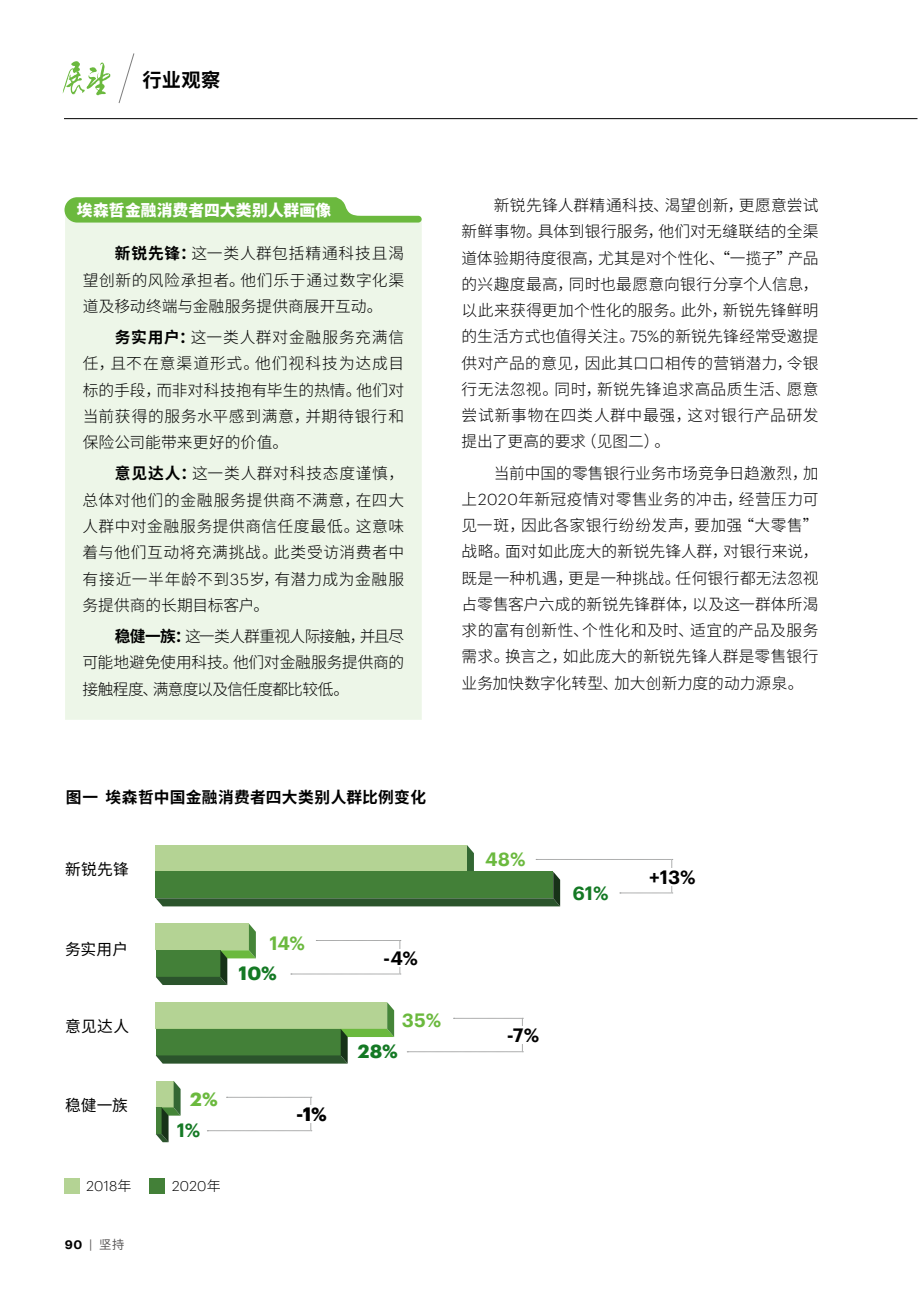
<style>
.page{position:relative;width:918px;height:1290px;background:#fff}
.page>*{position:absolute;margin:0;border:0;box-sizing:border-box;transform-origin:0 0}
.t1{font:700 19.25px "Source Han Sans CN";color:#000}
.t2{font:600 18.9px "Graphik";color:#000}
.t3{font:600 18.9px "Graphik";color:#6bb93e}
.t4{font:700 18.9px "Graphik";color:#147924}
.t5{font:600 18.9px "Graphik";color:#147924}
.t6{font:700 18.9px "Graphik";color:#000}
.t7{font:700 18.9px "Graphik";color:#6bb93e}
.t8{font:300 15.75px/26.2px "Source Han Sans CN";letter-spacing:.015em;color:#000;text-align:justify}
.t9{font:700 15.75px "Source Han Sans CN";letter-spacing:.02em;color:#000}
.t10{font:15.75px "Source Han Sans CN";letter-spacing:.015em;color:#000}
.t11{font:800 15.75px "Source Han Sans CN";letter-spacing:.01em;color:#fff}
.t12{font:300 14px "Graphik";letter-spacing:.01em;color:#000}
.t13{font:600 12.25px "Graphik";color:#000}
.s1{font-weight:700}
.s2{font-family:"Graphik"}
.s3{font-family:"Source Han Sans CN"}
.s4{font-weight:400;color:#595757}
.s5{font-family:"Source Han Sans CN";font-weight:400;color:#595757}
</style>
<div class="page">
<hr style="left:64px;top:118px;width:853px;height:1px;background:#000">
<svg style="left:63px;top:61px;width:47px;height:34px"></svg>
<svg style="left:118px;top:53px;width:17px;height:50px"></svg>
<svg style="left:156px;top:923px;width:100px;height:62px;background:#88ae76"></svg>
<svg style="left:291px;top:940px;width:110px;height:35px"></svg>
<div style="left:370px;top:949px;width:61px;height:18px;background:#fff"></div>
<svg style="left:156px;top:845px;width:517px;height:61px"></svg>
<div style="left:642px;top:868px;width:60px;height:18px;background:#fff"></div>
<svg style="left:156px;top:1081px;width:25px;height:61px"></svg>
<svg style="left:207px;top:1097px;width:105px;height:34px"></svg>
<div style="left:281px;top:1105px;width:61px;height:18px;background:#fff"></div>
<svg style="left:156px;top:1002px;width:238px;height:61px;background:#81aa6f"></svg>
<svg style="left:407px;top:1018px;width:116px;height:34px"></svg>
<div style="left:493px;top:1026px;width:60px;height:18px;background:#fff"></div>
<div style="left:64px;top:1178px;width:16px;height:16px;background:#b4d394"></div>
<div style="left:149px;top:1178px;width:15px;height:16px;background:#438038"></div>
<div style="left:65px;top:223px;width:357px;height:497px;background:#edf6e8"></div>
<svg style="left:64px;top:197px;width:358px;height:26px"></svg>
<p class="t1" style="left:143px;top:69px;width:79px">行业观察</p>
<p class="t11" style="left:77px;top:201px;width:256px">埃森哲金融消费者四大类别人群画像</p>
<p class="t8" style="left:83px;top:241px;width:323px;text-indent:32px"><span class="s1">新锐先锋：</span>这一类人群包括精通科技且渴望创新的风险承担者。他们乐于通过数字化渠道及移动终端与金融服务提供商展开互动。</p>
<p class="t8" style="left:83px;top:325px;width:323px;text-indent:32px"><span class="s1">务实用户：</span>这一类人群对金融服务充满信任，且不在意渠道形式。他们视科技为达成目标的手段，而非对科技抱有毕生的热情。他们对当前获得的服务水平感到满意，并期待银行和保险公司能带来更好的价值。</p>
<p class="t8" style="left:83px;top:461px;width:323px;text-indent:32px"><span class="s1">意见达人：</span>这一类人群对科技态度谨慎，总体对他们的金融服务提供商不满意，在四大人群中对金融服务提供商信任度最低。这意味着与他们互动将充满挑战。此类受访消费者中有接近一半年龄不到<span class="s2">35</span>岁，有潜力成为金融服务提供商的长期目标客户。</p>
<p class="t8" style="left:83px;top:623px;width:323px;text-indent:32px"><span class="s1">稳健一族：</span>这一类人群重视人际接触，并且尽可能地避免使用科技。他们对金融服务提供商的接触程度、满意度以及信任度都比较低。</p>
<p class="t8" style="left:461px;top:192px;width:359px;text-indent:32px">新锐先锋人群精通科技、渴望创新，更愿意尝试新鲜事物。具体到银行服务，他们对无缝联结的全渠道体验期待度很高，尤其是对个性化、“一揽子”产品的兴趣度最高，同时也最愿意向银行分享个人信息，以此来获得更加个性化的服务。此外，新锐先锋鲜明的生活方式也值得关注。<span class="s2">75%</span>的新锐先锋经常受邀提供对产品的意见，因此其口口相传的营销潜力，令银行无法忽视。同时，新锐先锋追求高品质生活、愿意尝试新事物在四类人群中最强，这对银行产品研发提出了更高的要求（见图二）。</p>
<p class="t8" style="left:461px;top:460px;width:359px;text-indent:32px">当前中国的零售银行业务市场竞争日趋激烈，加上<span class="s2">2020</span>年新冠疫情对零售业务的冲击，经营压力可见一斑，因此各家银行纷纷发声，要加强“大零售”战略。面对如此庞大的新锐先锋人群，对银行来说，既是一种机遇，更是一种挑战。任何银行都无法忽视占零售客户六成的新锐先锋群体，以及这一群体所渴求的富有创新性、个性化和及时、适宜的产品及服务需求。换言之，如此庞大的新锐先锋人群是零售银行业务加快数字化转型、加大创新力度的动力源泉。</p>
<p class="t9" style="left:66px;top:789px;width:362px">图一 埃森哲中国金融消费者四大类别人群比例变化</p>
<p class="t10" style="left:65px;top:860px;width:65px">新锐先锋</p>
<p class="t10" style="left:65px;top:940px;width:65px">务实用户</p>
<p class="t10" style="left:65px;top:1018px;width:66px">意见达人</p>
<p class="t3" style="left:269px;top:928px;width:37px">14%</p>
<p class="t4" style="left:239px;top:958px;width:40px">10%</p>
<p class="t10" style="left:65px;top:1096px;width:64px">稳健一族</p>
<p class="t7" style="left:190px;top:1085px;width:29px">2%</p>
<p class="t5" style="left:177px;top:1115px;width:25px">1%</p>
<p class="t12" style="left:86px;top:1176px;width:47px">2018<span class="s3">年</span></p>
<p class="t12" style="left:172px;top:1176px;width:50px">2020<span class="s3">年</span></p>
<p class="t13" style="left:65px;top:1235px;width:61px">90 <span class="s4">|</span> <span class="s5">坚持</span></p>
<p class="t6" style="left:296px;top:1099px;width:32px">-1%</p>
<p class="t2" style="left:383px;top:944px;width:37px">-4%</p>
<p class="t3" style="left:402px;top:1006px;width:41px">35%</p>
<p class="t4" style="left:358px;top:1036px;width:42px">28%</p>
<p class="t3" style="left:485px;top:845px;width:42px">48%</p>
<p class="t5" style="left:572px;top:878px;width:38px">61%</p>
<p class="t2" style="left:649px;top:863px;width:48px">+13%</p>
<p class="t2" style="left:507px;top:1021px;width:34px">-7%</p>
</div>
